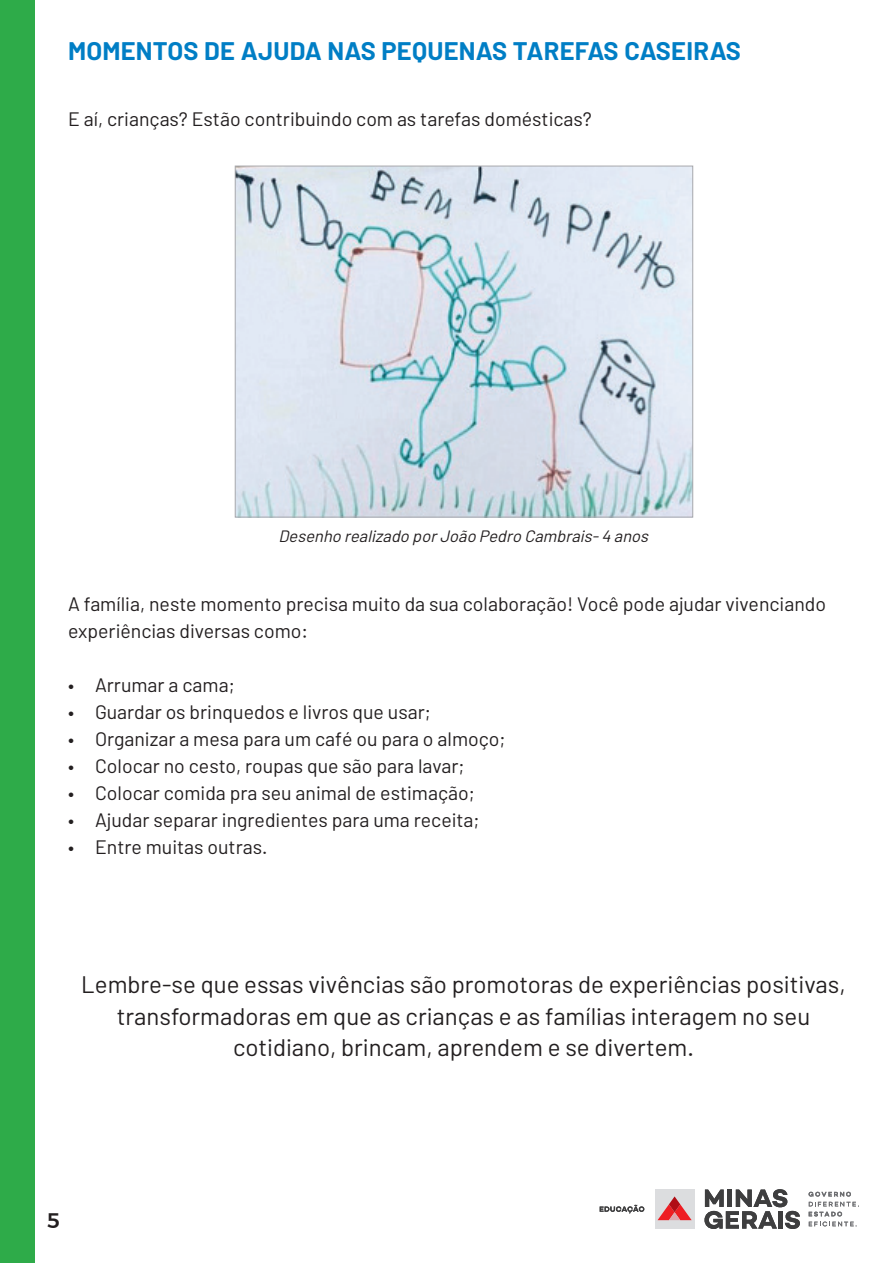
<style>
.page{position:relative;width:893px;height:1263px;background:#fff}
.page>*{position:absolute;margin:0;border:0;box-sizing:border-box;transform-origin:0 0}
.t1{font:700 25.5px "Barlow";letter-spacing:.01em;color:#007ec5}
.t2{font:24px/31.5px "Barlow";color:#231f20;text-align:center}
.t3{font:500 21px "Montserrat";color:#231f20}
.t4{font:19.5px/27px "Barlow";color:#231f20}
.t5{font:italic 16.5px "Barlow";color:#231f20}
</style>
<div class="page">
<div style="left:0;top:0;width:34px;height:1263px;background:#2eab49"></div>
<div style="left:655px;top:1189px;width:39px;height:39px;background:#dcdddf"></div>
<svg style="left:657px;top:1196px;width:35px;height:24px"></svg>
<svg style="left:704px;top:1189px;width:96px;height:40px"></svg>
<svg style="left:808px;top:1192px;width:43px;height:4px"></svg>
<svg style="left:809px;top:1202px;width:50px;height:24px"></svg>
<svg style="left:600px;top:1205px;width:44px;height:8px"></svg>
<img style="left:237px;top:168px;width:454px;height:347px">
<div style="left:235px;top:166px;width:458px;height:351px;border:1px solid #a8a9ad"></div>
<h1 class="t1" style="left:68px;top:35px;width:674px">MOMENTOS DE AJUDA NAS PEQUENAS TAREFAS CASEIRAS</h1>
<p class="t4" style="left:68px;top:105px;width:525px">E aí, crianças? Estão contribuindo com as tarefas domésticas?</p>
<p class="t5" style="left:278px;top:526px;width:376px">Desenho realizado porJoão Pedro Cambrais-4 anos</p>
<p class="t4" style="left:68px;top:590px;width:760px">A família, neste momento precisa muito da sua colaboração! Você pode ajudar vivenciando experiências diversas como:</p>
<p class="t4" style="left:68px;top:671px;width:168px">• Arrumar a cama;</p>
<p class="t4" style="left:68px;top:698px;width:364px">• Guardar os brinquedos e livros que usar;</p>
<p class="t4" style="left:68px;top:725px;width:439px">• Organizar a mesa para um café ou para o almoço;</p>
<p class="t4" style="left:68px;top:752px;width:398px">• Colocar no cesto, roupas que são para lavar;</p>
<p class="t4" style="left:68px;top:779px;width:408px">• Colocar comida pra seu animal de estimação;</p>
<p class="t4" style="left:68px;top:806px;width:413px">• Ajudar separar ingredientes para uma receita;</p>
<p class="t4" style="left:68px;top:833px;width:201px">• Entre muitas outras.</p>
<p class="t2" style="left:81px;top:968px;width:766px">Lembre-se que essas vivências são promotoras de experiências positivas, transformadoras em que as crianças e as famílias interagem no seu cotidiano, brincam, aprendem e se divertem.</p>
<p class="t3" style="left:47px;top:1203px;width:15px">5</p>
</div>
